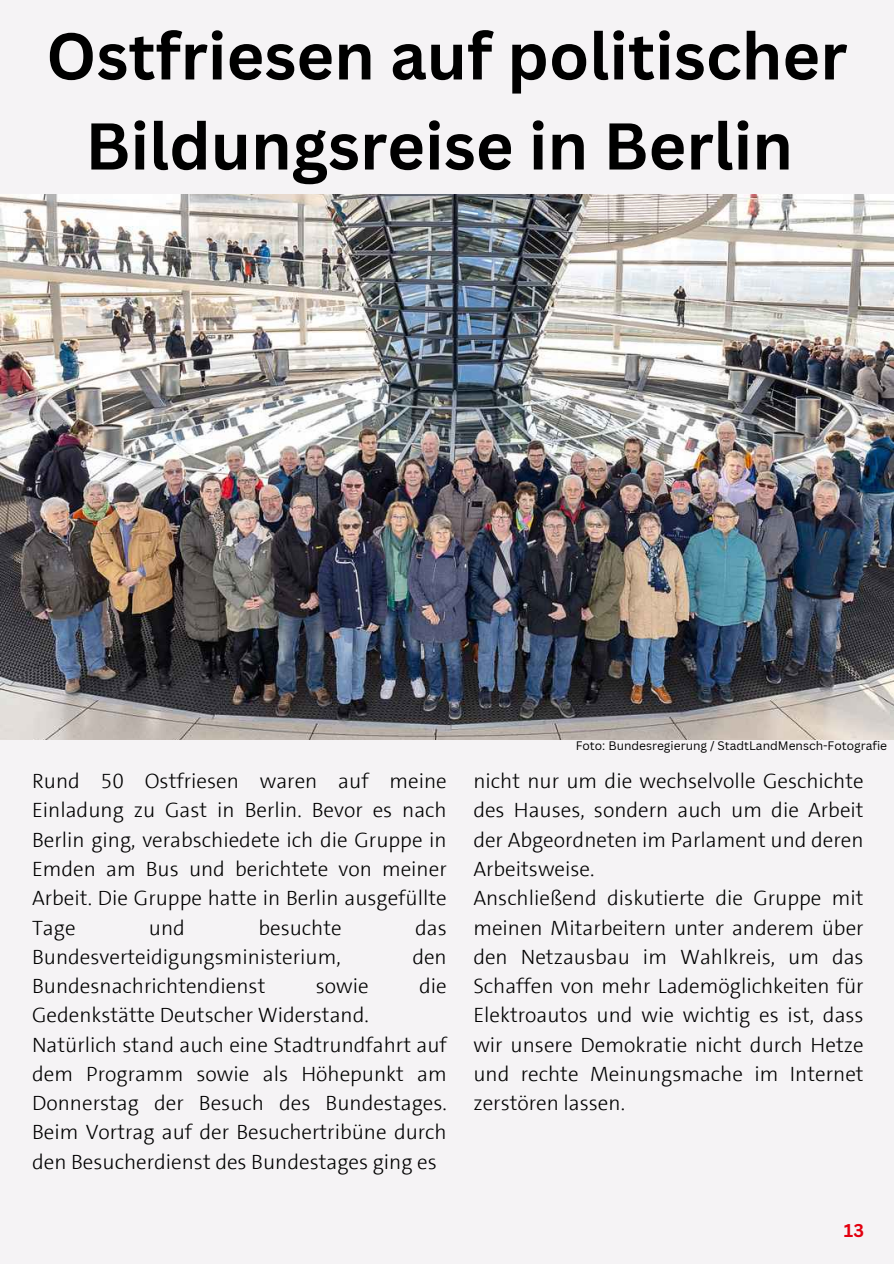
<style>
.page{position:relative;width:894px;height:1264px;background:#fff}
.page>*{position:absolute;margin:0;border:0;box-sizing:border-box;transform-origin:0 0}
.t1{font:700 64.5px/90px "Canva Sans";color:#000;text-align:center}
.t2{font:300 21px/29.2px "SPD The Sans";color:#000}
.t3{font:700 18px "Canva Sans";color:#e3000f}
.t4{font:12px "Canva Sans";color:#000}
</style>
<div class="page">
<div style="left:0;top:0;width:893px;height:1263px;background:#f5f3f5"></div>
<img style="left:0;top:194px;width:893px;height:545px">
<h1 class="t1" style="left:46px;top:9px;width:802px">Ostfriesen auf politischer<br>Bildungsreise in Berlin</h1>
<p class="t2" style="left:32px;top:766px;width:416px;text-align:justify">Rund 50 Ostfriesen waren auf meine Einladung zu Gast in Berlin. Bevor es nach Berlin ging, verabschiedete ich die Gruppe in Emden am Bus und berichtete von meiner Arbeit. Die Gruppe hatte in Berlin ausgefüllte Tage</p>
<p class="t2" style="left:149px;top:913px;width:38px">und</p>
<p class="t2" style="left:258px;top:913px;width:85px">besuchte</p>
<p class="t2" style="left:415px;top:913px;width:33px">das</p>
<p class="t2" style="left:32px;top:942px;width:310px">Bundesverteidigungsministerium,</p>
<p class="t2" style="left:412px;top:942px;width:36px">den</p>
<p class="t2" style="left:32px;top:971px;width:235px">Bundesnachrichtendienst</p>
<p class="t2" style="left:316px;top:971px;width:54px">sowie</p>
<p class="t2" style="left:419px;top:971px;width:29px">die</p>
<p class="t2" style="left:32px;top:1000px;width:416px">Gedenkstätte Deutscher Widerstand.<br>Natürlich stand auch eine Stadtrundfahrt auf dem Programm sowie als Höhepunkt am Donnerstag der Besuch des Bundestages.<br>Beim Vortrag auf der Besuchertribüne durch den Besucherdienst des Bundestages ging es</p>
<p class="t4" style="left:575px;top:736px;width:313px">Foto: Bundesregierung / StadtLandMensch-Fotografie</p>
<p class="t2" style="left:473px;top:766px;width:392px">nicht nur um die wechselvolle Geschichte des Hauses, sondern auch um die Arbeit der Abgeordneten im Parlament und deren Arbeitsweise.<br>Anschließend diskutierte die Gruppe mit meinen Mitarbeitern unter anderem über den Netzausbau im Wahlkreis, um das Schaffen von mehr Lademöglichkeiten für Elektroautos und wie wichtig es ist, dass wir unsere Demokratie nicht durch Hetze und rechte Meinungsmache im Internet zerstören lassen.</p>
<p class="t3" style="left:843px;top:1217px;width:22px">13</p>
</div>
